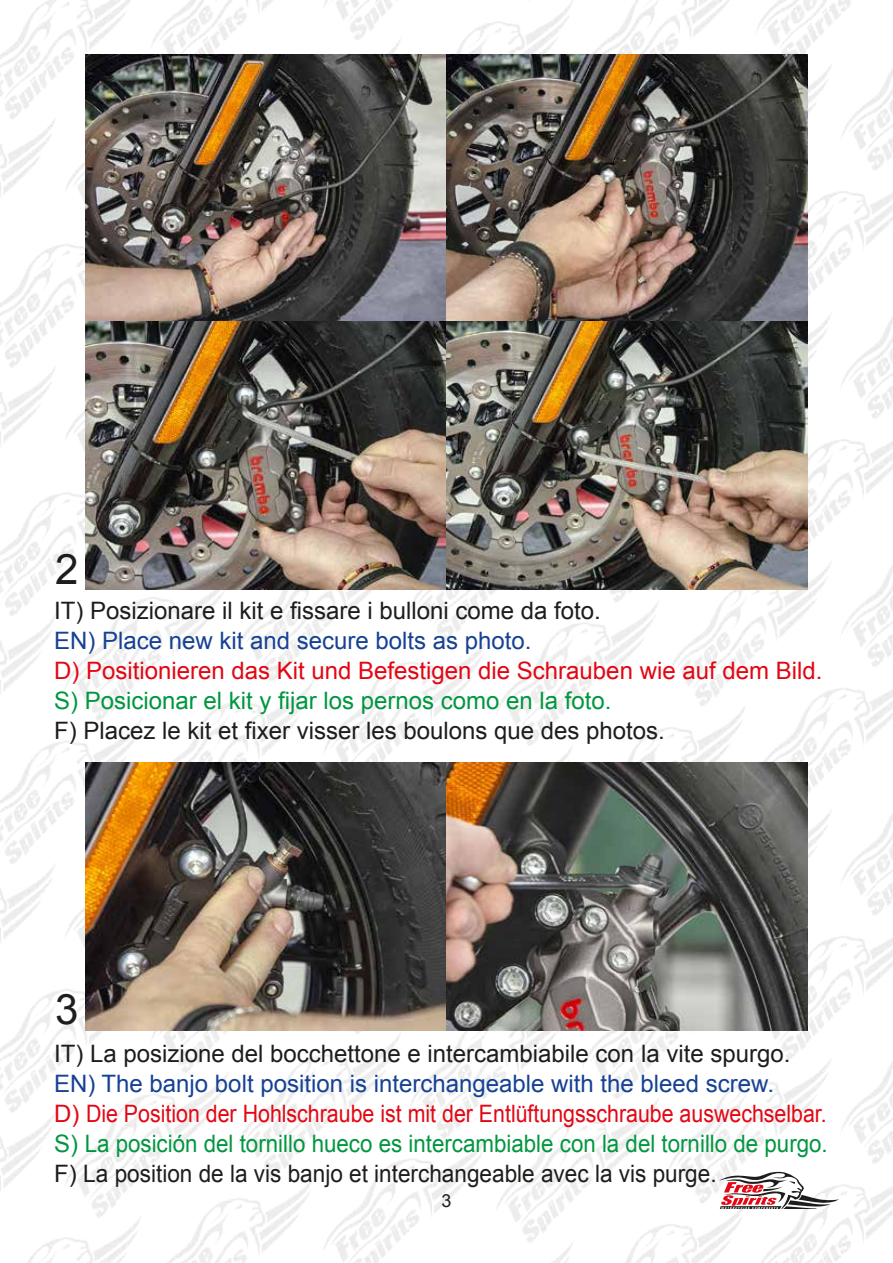
<style>
.page{position:relative;width:893px;height:1263px;background:#fff}
.page>*{position:absolute;margin:0;border:0;box-sizing:border-box;transform-origin:0 0}
.t1{font:42px "Arial";color:#1d1d1b}
.t2{font:24px "Arial";color:#1d1d1b}
.t3{font:24px "Arial";color:#e30613}
.t4{font:24px "Arial";color:#009640}
.t5{font:24px "Arial";color:#164194}
.t6{font:18px "Arial";color:#1d1d1b}
</style>
<div class="page">
<img style="left:0;top:0;width:893px;height:1262px">
<svg style="left:719px;top:1172px;width:120px;height:37px"></svg>
<img style="left:85px;top:54px;width:723px;height:536px">
<img style="left:85px;top:762px;width:723px;height:268px">
<h1 class="t1" style="left:55px;top:553px;width:25px">2</h1>
<p class="t2" style="left:54px;top:595px;width:548px">IT) Posizionare il kit e fissare i bulloni come da foto.</p>
<p class="t5" style="left:54px;top:632px;width:479px">EN) Place new kit and secure bolts as photo.</p>
<p class="t3" style="left:54px;top:662px;width:770px">D) Positionieren das Kit und Befestigen die Schrauben wie auf dem Bild.</p>
<p class="t4" style="left:54px;top:685px;width:559px">S) Posicionar el kit y fijar los pernos como en la foto.</p>
<p class="t2" style="left:54px;top:715px;width:612px">F) Placez le kit et fixer visser les boulons que des photos.</p>
<h1 class="t1" style="left:55px;top:993px;width:25px">3</h1>
<p class="t2" style="left:54px;top:1044px;width:738px">IT) La posizione del bocchettone e intercambiabile con la vite spurgo.</p>
<p class="t5" style="left:54px;top:1074px;width:721px">EN) The banjo bolt position is interchangeable with the bleed screw.</p>
<p class="t3" style="left:54px;top:1104px;width:774px">D) Die Position der Hohlschraube ist mit der Entlüftungsschraube auswechselbar.</p>
<p class="t4" style="left:54px;top:1134px;width:775px">S) La posición del tornillo hueco es intercambiable con la del tornillo de purgo.</p>
<p class="t2" style="left:54px;top:1164px;width:664px">F) La position de la vis banjo et interchangeable avec la vis purge.</p>
<p class="t6" style="left:441px;top:1194px;width:12px">3</p>
</div>
